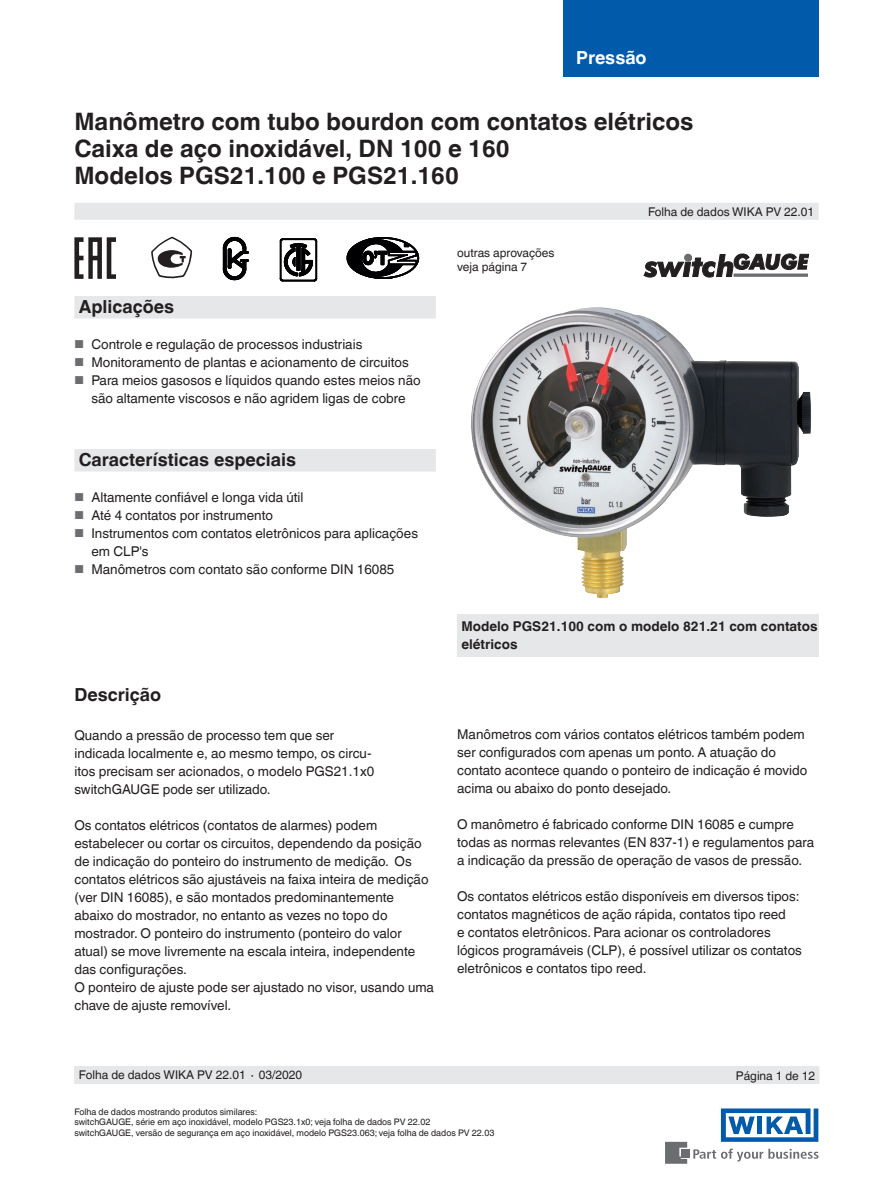
<style>
.page{position:relative;width:893px;height:1188px;background:#fff}
.page>*{position:absolute;margin:0;border:0;box-sizing:border-box;transform-origin:0 0}
.t1{font:700 24px/27px "Helvetica World";color:#231f20}
.t2{font:700 18px "Helvetica World";color:#231f20}
.t3{font:700 18px "Helvetica World";color:#fff}
.t4{font:13.5px/18px "Helvetica World";color:#231f20}
.t5{font:700 13.5px/18px "Helvetica World";color:#231f20}
.t6{font:12px/13.5px "Helvetica World";color:#231f20}
.t7{font:9px/10.5px "Helvetica World";color:#231f20}
.s1{font-size:11.55px;color:#6c6d70}
</style>
<div class="page">
<svg style="left:693px;top:1149px;width:126px;height:13px"></svg>
<div style="left:682px;top:1150px;width:8px;height:8px;background:#6c6d70"></div>
<svg style="left:665px;top:1142px;width:22px;height:22px"></svg>
<svg style="left:721px;top:1108px;width:97px;height:34px"></svg>
<div style="left:563px;top:0;width:256px;height:76px;background:#015aaa"></div>
<div style="left:74px;top:203px;width:745px;height:17px;background:#e6e7e9"></div>
<div style="left:74px;top:1066px;width:745px;height:18px;background:#e6e7e9"></div>
<img style="left:471px;top:307px;width:340px;height:291px">
<svg style="left:643px;top:253px;width:166px;height:24px"></svg>
<div style="left:685px;top:254px;width:6px;height:7px;background:#6c6d70;border-radius:50%"></div>
<div style="left:684px;top:254px;width:8px;height:7px;border:1px solid #6c6d70;border-radius:50%"></div>
<hr style="left:733px;top:274px;width:75px;height:3px;background:#6c6d70">
<div style="left:74px;top:296px;width:362px;height:23px;background:#e6e7e9"></div>
<div style="left:74px;top:449px;width:362px;height:23px;background:#e6e7e9"></div>
<div style="left:457px;top:614px;width:362px;height:42px;background:#e6e7e9"></div>
<svg style="left:223px;top:237px;width:25px;height:43px"></svg>
<svg style="left:151px;top:237px;width:41px;height:42px"></svg>
<svg style="left:74px;top:237px;width:42px;height:42px"></svg>
<svg style="left:280px;top:239px;width:37px;height:42px"></svg>
<svg style="left:347px;top:237px;width:72px;height:42px"></svg>
<h2 class="t3" style="left:576px;top:47px;width:72px">Pressão</h2>
<h1 class="t1" style="left:74px;top:108px;width:621px">Manômetro com tubo bourdon com contatos elétricos<br>Caixa de aço inoxidável, DN 100 e 160<br>Modelos PGS21.100 e PGS21.160</h1>
<h2 class="t2" style="left:79px;top:296px;width:97px">Aplicações</h2>
<p class="t4" style="left:74px;top:336px;width:290px"><span class="s1">■</span> Controle e regulação de processos industriais</p>
<p class="t4" style="left:74px;top:354px;width:336px"><span class="s1">■</span> Monitoramento de plantas e acionamento de circuitos</p>
<p class="t4" style="left:74px;top:372px;width:348px;text-align:center"><span class="s1">■</span> Para meios gasosos e líquidos quando estes meios não são altamente viscosos e não agridem ligas de cobre</p>
<h2 class="t2" style="left:79px;top:449px;width:219px">Características especiais</h2>
<p class="t4" style="left:74px;top:489px;width:231px"><span class="s1">■</span> Altamente confiável e longa vida útil</p>
<p class="t4" style="left:74px;top:507px;width:200px"><span class="s1">■</span> Até 4 contatos por instrumento</p>
<p class="t4" style="left:91px;top:525px;width:328px;text-indent:-17px"><span class="s1">■</span> Instrumentos com contatos eletrônicos para aplicações em CLP's</p>
<p class="t4" style="left:74px;top:561px;width:322px"><span class="s1">■</span> Manômetros com contato são conforme DIN 16085</p>
<h2 class="t2" style="left:74px;top:684px;width:88px">Descrição</h2>
<p class="t4" style="left:74px;top:726px;width:301px">Quando a pressão de processo tem que ser indicada localmente e, ao mesmo tempo, os circu&shy;itos precisam ser acionados, o modelo PGS21.1x0 switchGAUGE pode ser utilizado.</p>
<p class="t4" style="left:74px;top:816px;width:361px">Os contatos elétricos (contatos de alarmes) podem estabelecer ou cortar os circuitos, dependendo da posição de indicação do ponteiro do instrumento de medição. Os contatos elétricos são ajustáveis na faixa inteira de medição (ver DIN 16085), e são montados predominantemente abaixo do mostrador, no entanto as vezes no topo do mostrador. O ponteiro do instrumento (ponteiro do valor atual) se move livremente na escala inteira, independente das configurações.<br>O ponteiro de ajuste pode ser ajustado no visor, usando uma chave de ajuste removível.</p>
<p class="t6" style="left:79px;top:1068px;width:225px">Folha de dados WIKA PV 22.01 ∙ 03/2020</p>
<p class="t6" style="left:457px;top:247px;width:99px">outras aprovações veja página 7</p>
<p class="t6" style="left:648px;top:205px;width:168px">Folha de dados WIKA PV 22.01</p>
<p class="t5" style="left:461px;top:617px;width:358px">Modelo PGS21.100 com o modelo 821.21 com contatos elétricos</p>
<p class="t4" style="left:457px;top:725px;width:352px">Manômetros com vários contatos elétricos também podem ser configurados com apenas um ponto. A atuação do contato acontece quando o ponteiro de indicação é movido acima ou abaixo do ponto desejado.</p>
<p class="t4" style="left:457px;top:815px;width:359px">O manômetro é fabricado conforme DIN 16085 e cumpre todas as normas relevantes (EN 837-1) e regulamentos para a indicação da pressão de operação de vasos de pressão.</p>
<p class="t4" style="left:457px;top:887px;width:346px">Os contatos elétricos estão disponíveis em diversos tipos: contatos magnéticos de ação rápida, contatos tipo reed<br>e contatos eletrônicos. Para acionar os controladores lógicos programáveis (CLP), é possível utilizar os contatos eletrônicos e contatos tipo reed.</p>
<p class="t6" style="left:736px;top:1069px;width:81px">Página 1 de 12</p>
<p class="t7" style="left:74px;top:1107px;width:422px">Folha de dados mostrando produtos similares:<br>switchGAUGE, série em aço inoxidável, modelo PGS23.1x0; veja folha de dados PV 22.02<br>switchGAUGE, versão de segurança em aço inoxidável, modelo PGS23.063; veja folha de dados PV 22.03</p>
</div>
